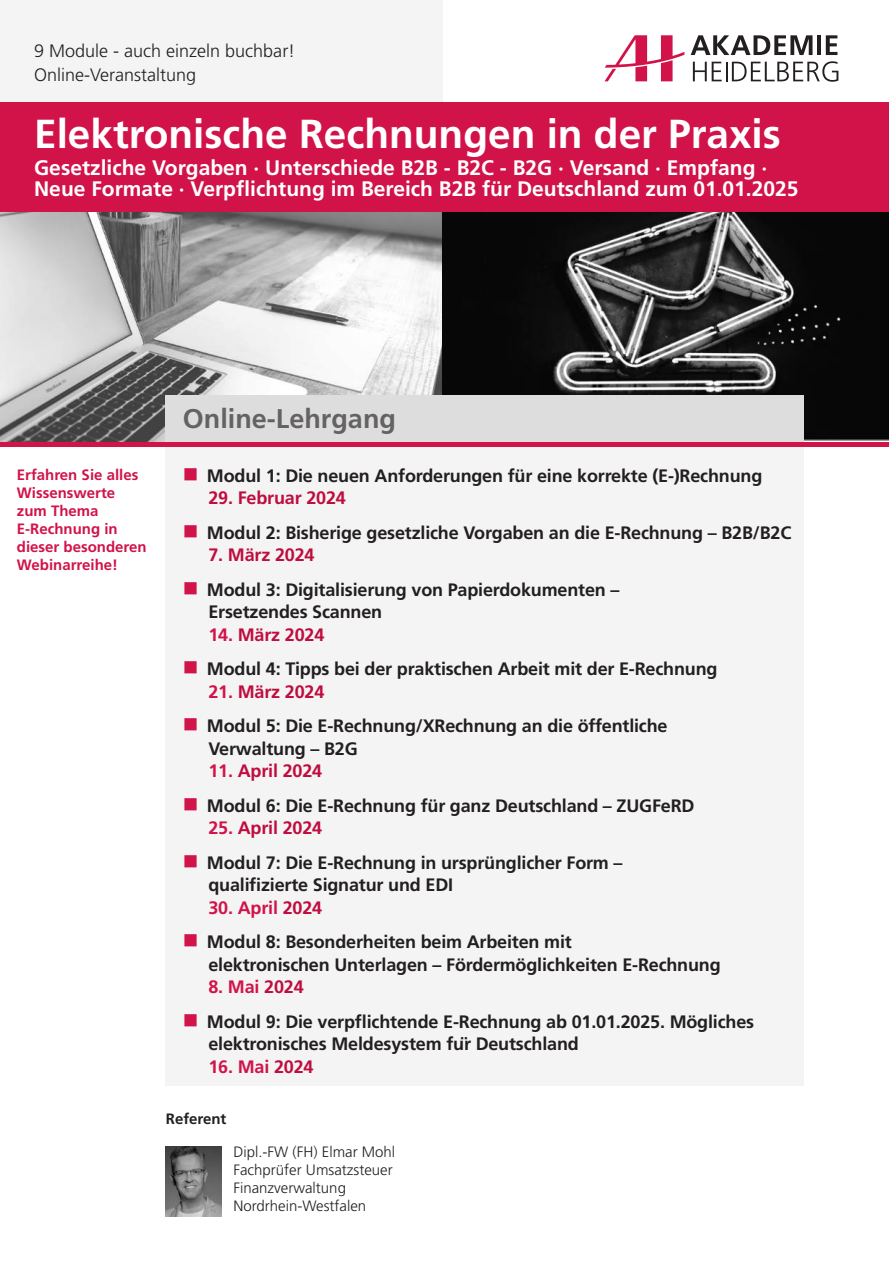
<style>
.page{position:relative;width:889px;height:1263px;background:#fff}
.page>*{position:absolute;margin:0;border:0;box-sizing:border-box;transform-origin:0 0}
.t1{font:700 40.5px "Frutiger LT Pro";color:#fff}
.t2{font:700 27px "Frutiger LT Pro";color:#656263}
.t3{font:700 21px/21px "Frutiger LT Pro";color:#fff}
.t4{font:700 18px/34.5px "Frutiger LT Pro";letter-spacing:-.01em;color:#231f20}
.t5{font:300 18px/24px "Frutiger LT Pro";color:#231f20}
.t6{font:700 18px "Frutiger LT Pro";letter-spacing:-.01em;color:#bf0d3e}
.t7{font:700 18px "Frutiger LT Pro";letter-spacing:-.01em;color:#d11349}
.t8{font:300 15px/18px "Frutiger LT Pro";color:#231f20}
.t9{font:700 15px/18px "Frutiger LT Pro";color:#d11349}
.t10{font:700 15px "Frutiger LT Pro";color:#231f20}
.s1{color:#d11349}
.s2{color:#bf0d3e}
.s3{font-family:"Arial"}
</style>
<div class="page">
<img style="left:0;top:212px;width:442px;height:230px">
<img style="left:442px;top:212px;width:447px;height:227px">
<div style="left:0;top:0;width:442px;height:102px;background:#f4f4f4"></div>
<div style="left:166px;top:444px;width:638px;height:642px;background:#f4f4f4"></div>
<div style="left:0;top:102px;width:889px;height:110px;background:#d11349"></div>
<div style="left:166px;top:395px;width:638px;height:51px;background:#deddde"></div>
<hr style="left:0;top:442px;width:889px;height:4px;background:#d11349">
<svg style="left:690px;top:35px;width:122px;height:20px"></svg>
<hr style="left:817px;top:35px;width:4px;height:20px;background:#231f20">
<svg style="left:825px;top:35px;width:12px;height:20px"></svg>
<svg style="left:604px;top:35px;width:80px;height:46px"></svg>
<svg style="left:693px;top:61px;width:145px;height:21px"></svg>
<img style="left:166px;top:1147px;width:56px;height:70px">
<p class="t5" style="left:34px;top:40px;width:263px">9 Module - auch einzeln buchbar!<br>Online-Veranstaltung</p>
<h1 class="t1" style="left:34px;top:118px;width:748px">Elektronische Rechnungen in der Praxis</h1>
<p class="t3" style="left:34px;top:160px;width:766px">Gesetzliche Vorgaben · Unterschiede B2B - B2C - B2G · Versand · Empfang ·<br>Neue Formate · Verpflichtung im Bereich B2B für Deutschland zum 01.01.2025</p>
<p class="t9" style="left:17px;top:467px;width:131px">Erfahren Sie alles<br>Wissenswerte zum Thema<br>E-Rechnung in dieser besonderen<br>Webinarreihe!</p>
<h2 class="t2" style="left:183px;top:408px;width:215px">Online-Lehrgang</h2>
<p class="t4" style="left:207px;top:460px;width:557px">Modul 1: Die neuen Anforderungen für eine korrekte (E-)Rechnung</p>
<p class="t6" style="left:208px;top:491px;width:139px">29. Februar 2024</p>
<p class="t4" style="left:207px;top:517px;width:586px">Modul 2: Bisherige gesetzliche Vorgaben an die E-Rechnung – B2B/B2C</p>
<p class="t6" style="left:208px;top:548px;width:108px">7. März 2024</p>
<p class="t4" style="left:207px;top:580px;width:414px;line-height:22.5px">Modul 3: Digitalisierung von Papierdokumenten –<br>Ersetzendes Scannen</p>
<p class="t4" style="left:207px;top:619px;width:512px"><span class="s1">14.</span> <span class="s2">März 2024<br></span>Modul 4: Tipps bei der praktischen Arbeit mit der E-Rechnung</p>
<p class="t4" style="left:207px;top:676px;width:462px"><span class="s1">21.</span> <span class="s2">März 2024<br></span>Modul 5: Die E-Rechnung/XRechnung an die öffentliche</p>
<p class="t4" style="left:208px;top:733px;width:151px">Verwaltung – B2G</p>
<p class="t4" style="left:207px;top:756px;width:489px"><span class="s1">11.</span> <span class="s2">April 2024<br></span>Modul 6: Die E-Rechnung für ganz Deutschland – ZUGFeRD</p>
<p class="t4" style="left:207px;top:813px;width:417px"><span class="s1">25.</span> <span class="s2">April 2024<br></span>Modul 7: Die E-Rechnung in ursprünglicher Form –</p>
<p class="t4" style="left:208px;top:870px;width:246px">qualifizierte Signatur und EDI</p>
<p class="t4" style="left:207px;top:892px;width:366px"><span class="s1">30. April</span> <span class="s2">2024<br></span>Modul 8: Besonderheiten beim Arbeiten mit</p>
<p class="t4" style="left:208px;top:949px;width:514px">elektronischen Unterlagen – Fördermöglichkeiten E-Rechnung</p>
<p class="t4" style="left:207px;top:972px;width:549px"><span class="s1">8. Mai</span> <span class="s2">2024<br></span>Modul 9: Die verpflichtende E-Rechnung ab 01.01.2025. Mögliches</p>
<p class="t4" style="left:208px;top:1029px;width:372px">elektronisches Meldesystem fu<span class="s3">̈</span>r Deutschland</p>
<p class="t7" style="left:208px;top:1059px;width:107px">16. Mai <span class="s2">2024</span></p>
<p class="t10" style="left:166px;top:1113px;width:62px">Referent</p>
<p class="t8" style="left:233px;top:1144px;width:163px">Dipl.-FW (FH) Elmar Mohl<br>Fachprüfer Umsatzsteuer<br>Finanzverwaltung<br>Nordrhein-Westfalen</p>
</div>
